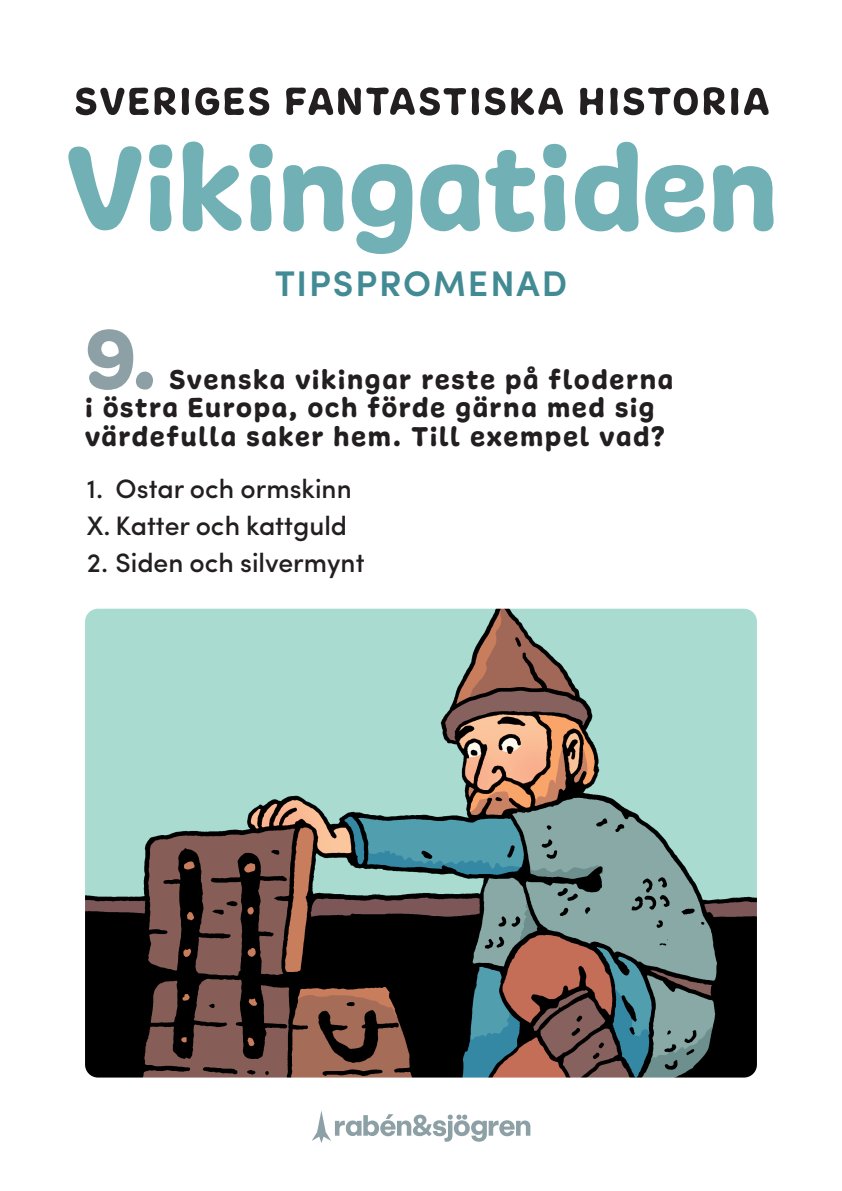
<style>
.page{position:relative;width:842px;height:1191px;background:#fff}
.page>*{position:absolute;margin:0;border:0;box-sizing:border-box;transform-origin:0 0}
.Kapitelrubrik_centre{font:90px "Freude";color:#8da0a6}
.t1{font:600 35.7px "Sofia Pro";letter-spacing:.055em;color:#438b94}
.Kapitelrubrik_centre-2{font:29px/28.8px "Freude";letter-spacing:.06em;color:#231f20}
.Bröd_Sofia_Pro_Mediu{font:500 26.7px "Sofia Pro";color:#231f20}
</style>
<div class="page">
<svg style="left:312px;top:1111px;width:218px;height:32px"></svg>
<svg style="left:68px;top:142px;width:705px;height:112px"></svg>
<svg style="left:76px;top:87px;width:693px;height:29px"></svg>
<img style="left:85px;top:608px;width:672px;height:469px">
<p class="t1" style="left:275px;top:256px;width:294px">TIPSPROMENAD</p>
<p class="Kapitelrubrik_centre" style="left:85px;top:303px;width:73px">9.</p>
<p class="Kapitelrubrik_centre-2" style="left:85px;top:365px;width:589px;text-indent:84px">Svenska vikingar reste på floderna i östra Europa, och förde gärna med sig värdefulla saker hem. Till exempel vad?</p>
<p class="Bröd_Sofia_Pro_Mediu" style="left:87px;top:468px;width:266px">1. Ostar och ormskinn</p>
<p class="Bröd_Sofia_Pro_Mediu" style="left:87px;top:505px;width:262px">X. Katter och kattguld</p>
<p class="Bröd_Sofia_Pro_Mediu" style="left:87px;top:542px;width:279px">2. Siden och silvermynt</p>
</div>
